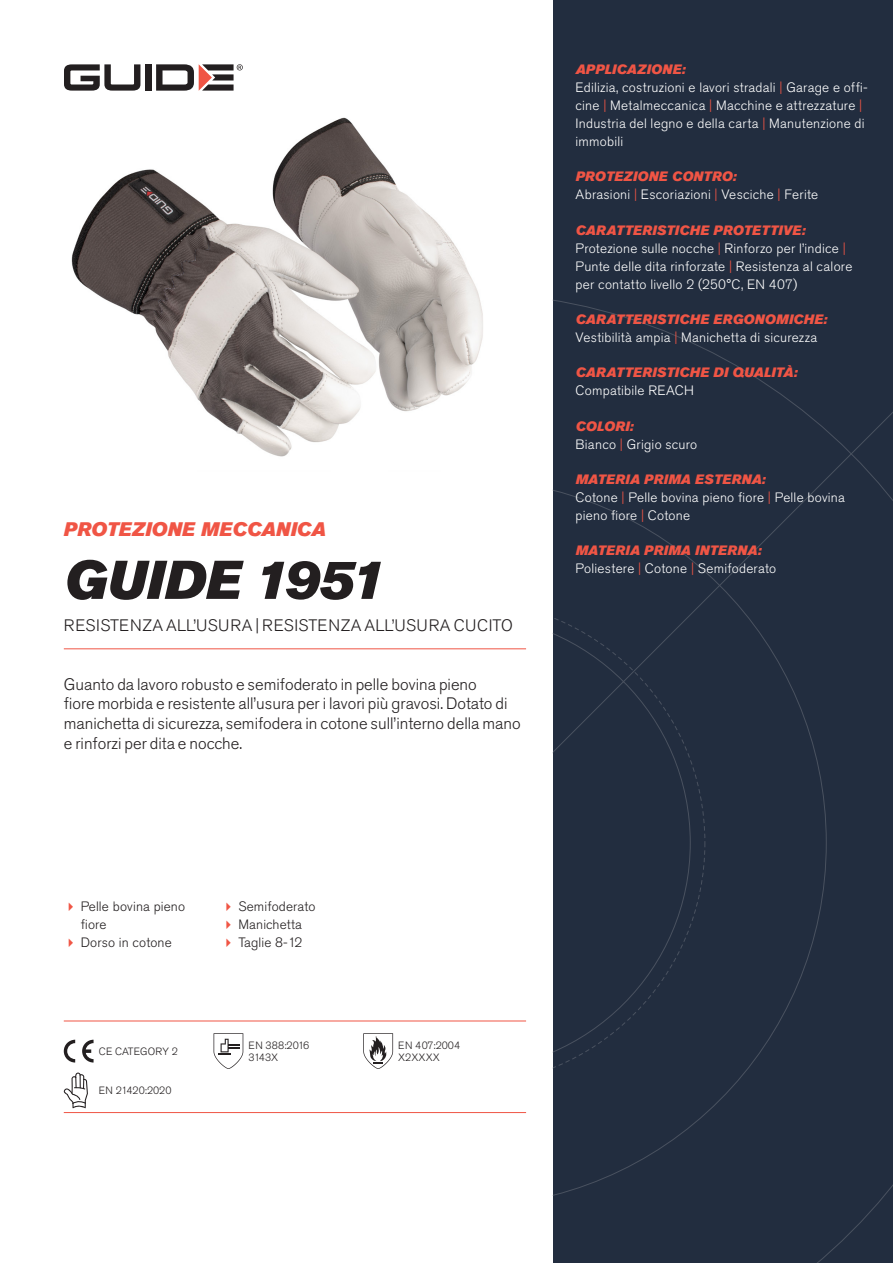
<style>
.page{position:relative;width:893px;height:1263px;background:#fff}
.page>*{position:absolute;margin:0;border:0;box-sizing:border-box;transform-origin:0 0}
.Rubrik{font:italic 54px "Akzidenz Grotesk Pro Super";color:#231f20}
.Överrubrik{font:italic 19.5px "Akzidenz Grotesk Pro Super";color:#f05545}
.Ingress{font:300 16.5px/19.8px "Akzidenz Grotesk Pro";color:#231f20}
.Product_-_AltSegment{font:300 16.5px "Akzidenz Grotesk Pro";letter-spacing:.03em;color:#231f20}
.Produkt_-_Brödtext{font:300 13.5px/18px "Akzidenz Grotesk Pro";letter-spacing:.02em;color:#fff}
.Produkt_-_Namn{font:italic 13.5px "Akzidenz Grotesk Pro Super";letter-spacing:.015em;color:#f05545}
.t1{font:300 13.5px/18px "Akzidenz Grotesk Pro";letter-spacing:.01em;color:#231f20}
.t2{font:300 10.5px "Akzidenz Grotesk Pro";color:#231f20}
.s1{color:#f05545}
</style>
<div class="page">
<div style="left:145px;top:64px;width:7px;height:27px;background:#231f20"></div>
<svg style="left:156px;top:64px;width:87px;height:27px"></svg>
<svg style="left:64px;top:64px;width:76px;height:27px"></svg>
<div style="left:553px;top:0;width:340px;height:1263px;background:#222d3f"></div>
<svg style="left:553px;top:300px;width:340px;height:963px"></svg>
<hr style="left:64px;top:1021px;width:462px;height:1px;background:#f05545">
<hr style="left:64px;top:1112px;width:462px;height:1px;background:#f05545">
<svg style="left:64px;top:1040px;width:11px;height:22px"></svg>
<svg style="left:82px;top:1040px;width:12px;height:22px"></svg>
<svg style="left:214px;top:1033px;width:29px;height:36px"></svg>
<svg style="left:363px;top:1033px;width:30px;height:36px"></svg>
<svg style="left:64px;top:1072px;width:24px;height:36px"></svg>
<img style="left:71px;top:117px;width:412px;height:340px">
<hr style="left:64px;top:648px;width:462px;height:1px;background:#f05545">
<p class="Överrubrik" style="left:64px;top:517px;width:264px">PROTEZIONE MECCANICA</p>
<p class="Rubrik" style="left:64px;top:545px;width:322px">GUIDE 1951</p>
<p class="Product_-_AltSegment" style="left:64px;top:615px;width:450px">RESISTENZA ALL’USURA | RESISTENZA ALL’USURA CUCITO</p>
<p class="Ingress" style="left:64px;top:674px;width:458px">Guanto da lavoro robusto e semifoderato in pelle bovina pieno<br>fiore morbida e resistente all’usura per i lavori più gravosi. Dotato di manichetta di sicurezza, semifodera in cotone sull’interno della mano e rinforzi per dita e nocche.</p>
<p class="Produkt_-_Namn" style="left:576px;top:60px;width:111px">APPLICAZIONE:</p>
<p class="Produkt_-_Brödtext" style="left:576px;top:78px;width:294px">Edilizia, costruzioni e lavori stradali <span class="s1">|</span> Garage e offi&shy;cine <span class="s1">|</span> Metalmeccanica <span class="s1">|</span> Macchine e attrezzature <span class="s1">| </span>Industria del legno e della carta <span class="s1">|</span> Manutenzione di immobili</p>
<p class="Produkt_-_Namn" style="left:576px;top:168px;width:163px">PROTEZIONE CONTRO:</p>
<p class="Produkt_-_Brödtext" style="left:576px;top:186px;width:244px">Abrasioni <span class="s1">|</span> Escoriazioni <span class="s1">|</span> Vesciche <span class="s1">|</span> Ferite</p>
<p class="Produkt_-_Namn" style="left:576px;top:221px;width:231px">CARATTERISTICHE PROTETTIVE:</p>
<p class="Produkt_-_Brödtext" style="left:576px;top:239px;width:278px">Protezione sulle nocche <span class="s1">|</span> Rinforzo per l’indice <span class="s1">|<br></span>Punte delle dita rinforzate <span class="s1">|</span> Resistenza al calore per contatto livello 2 (250°C, EN 407)</p>
<p class="Produkt_-_Namn" style="left:576px;top:310px;width:253px">CARATTERISTICHE ERGONOMICHE:</p>
<p class="Produkt_-_Brödtext" style="left:576px;top:328px;width:243px">Vestibilità ampia <span class="s1">|</span> Manichetta di sicurezza</p>
<p class="Produkt_-_Namn" style="left:576px;top:364px;width:223px">CARATTERISTICHE DI QUALITÀ:</p>
<p class="Produkt_-_Brödtext" style="left:576px;top:382px;width:120px">Compatibile REACH</p>
<p class="Produkt_-_Namn" style="left:576px;top:417px;width:59px">COLORI:</p>
<p class="Produkt_-_Brödtext" style="left:576px;top:435px;width:123px">Bianco <span class="s1">|</span> Grigio scuro</p>
<p class="Produkt_-_Namn" style="left:576px;top:470px;width:191px">MATERIA PRIMA ESTERNA:</p>
<p class="Produkt_-_Brödtext" style="left:576px;top:488px;width:271px">Cotone <span class="s1">|</span> Pelle bovina pieno fiore <span class="s1">|</span> Pelle bovina pieno fiore <span class="s1">|</span> Cotone</p>
<p class="Produkt_-_Namn" style="left:576px;top:542px;width:187px">MATERIA PRIMA INTERNA:</p>
<p class="Produkt_-_Brödtext" style="left:576px;top:560px;width:202px">Poliestere <span class="s1">|</span> Cotone <span class="s1">|</span> Semifoderato</p>
<p class="t1" style="left:81px;top:897px;width:106px">Pelle bovina pieno fiore</p>
<p class="t1" style="left:81px;top:933px;width:93px">Dorso in cotone</p>
<p class="t2" style="left:99px;top:1044px;width:81px">CE CATEGORY 2</p>
<p class="t2" style="left:99px;top:1084px;width:74px">EN 21420:2020</p>
<p class="t1" style="left:238px;top:897px;width:79px">Semifoderato</p>
<p class="t1" style="left:238px;top:915px;width:65px">Manichetta</p>
<p class="t1" style="left:238px;top:933px;width:65px">Taglie 8-12</p>
<p class="t2" style="left:248px;top:1038px;width:62px">EN 388:2016</p>
<p class="t2" style="left:248px;top:1050px;width:31px">3143X</p>
<p class="t2" style="left:398px;top:1038px;width:63px">EN 407:2004</p>
<p class="t2" style="left:398px;top:1050px;width:43px">X2XXXX</p>
</div>
